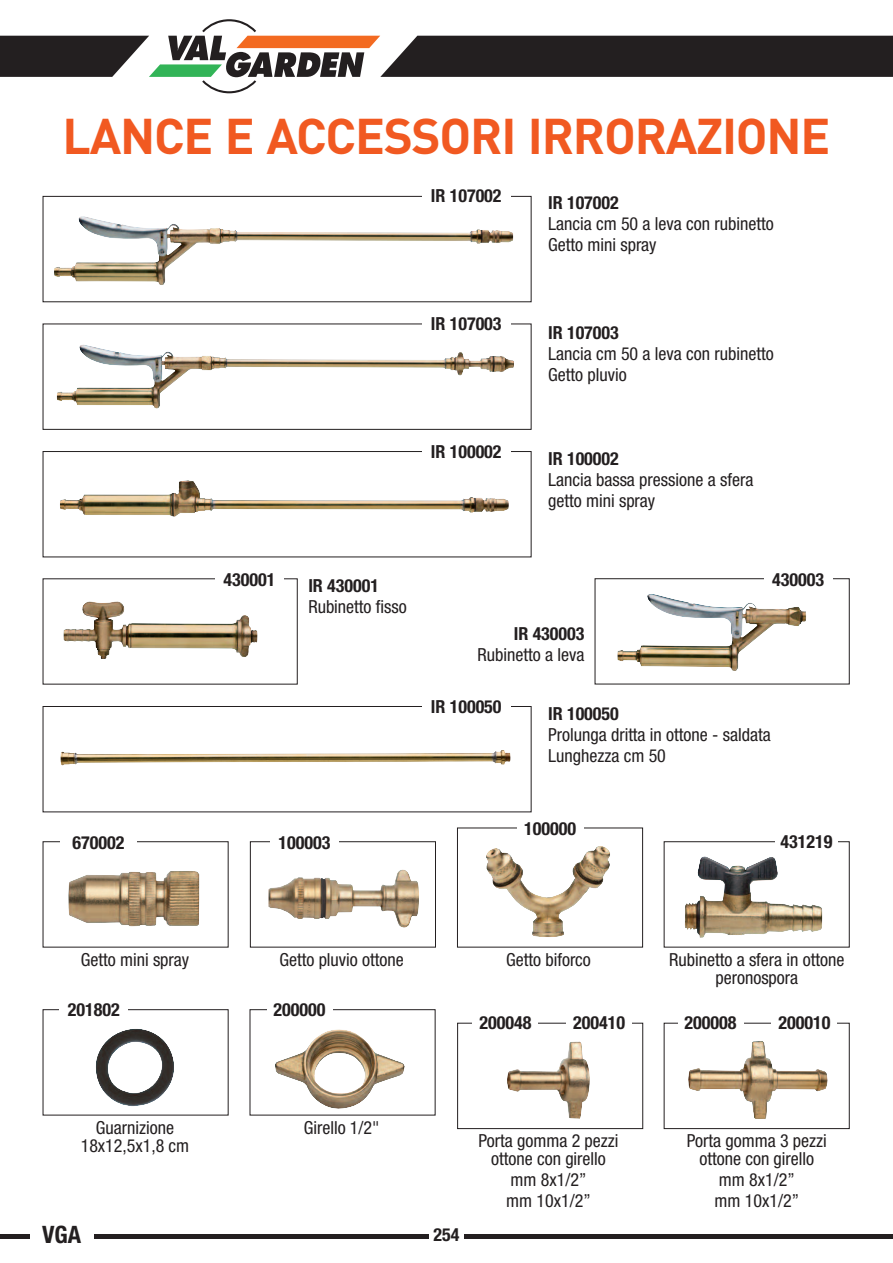
<style>
.page{position:relative;width:893px;height:1263px;background:#fff}
.page>*{position:absolute;margin:0;border:0;box-sizing:border-box;transform-origin:0 0}
.t1{font:700 49.5px "DIN";letter-spacing:-.025em;color:#f15921}
.t2{font:700 condensed 24px "Helvetica Neue";color:#231f20}
.t3{font:700 condensed 18.15px "Helvetica Neue";color:#231f20}
.t4{font:condensed 18px/21px "Helvetica Neue";color:#231f20}
.t5{font:700 condensed 18px "Helvetica Neue";color:#231f20}
</style>
<div class="page">
<hr style="left:0;top:1234px;width:893px;height:4px;background:#231f20">
<svg style="left:0;top:19px;width:893px;height:74px"></svg>
<div style="left:429px;top:1226px;width:34px;height:29px;background:#fff"></div>
<div style="left:30px;top:1226px;width:64px;height:22px;background:#fff"></div>
<img style="left:54px;top:216px;width:459px;height:69px">
<div style="left:43px;top:196px;width:489px;height:106px;border:1px solid #231f20"></div>
<div style="left:422px;top:184px;width:88px;height:24px;background:#fff"></div>
<img style="left:57px;top:345px;width:457px;height:60px">
<div style="left:43px;top:323px;width:489px;height:107px;border:1px solid #231f20"></div>
<div style="left:422px;top:312px;width:88px;height:24px;background:#fff"></div>
<img style="left:60px;top:480px;width:449px;height:37px">
<div style="left:43px;top:451px;width:489px;height:106px;border:1px solid #231f20"></div>
<div style="left:422px;top:439px;width:88px;height:24px;background:#fff"></div>
<img style="left:60px;top:750px;width:451px;height:16px">
<div style="left:43px;top:706px;width:489px;height:106px;border:1px solid #231f20"></div>
<div style="left:422px;top:694px;width:88px;height:24px;background:#fff"></div>
<img style="left:63px;top:601px;width:192px;height:58px">
<img style="left:617px;top:594px;width:189px;height:77px">
<div style="left:595px;top:578px;width:255px;height:106px;border:1px solid #231f20"></div>
<div style="left:764px;top:566px;width:68px;height:26px;background:#fff"></div>
<img style="left:268px;top:869px;width:151px;height:59px">
<div style="left:250px;top:841px;width:186px;height:106px;border:1px solid #231f20"></div>
<div style="left:271px;top:829px;width:68px;height:26px;background:#fff"></div>
<img style="left:685px;top:856px;width:138px;height:82px">
<div style="left:664px;top:841px;width:186px;height:106px;border:1px solid #231f20"></div>
<div style="left:775px;top:829px;width:63px;height:26px;background:#fff"></div>
<img style="left:68px;top:871px;width:132px;height:55px">
<img style="left:486px;top:846px;width:124px;height:91px">
<div style="left:457px;top:827px;width:186px;height:120px;border:1px solid #231f20"></div>
<div style="left:517px;top:816px;width:66px;height:26px;background:#fff"></div>
<img style="left:96px;top:1029px;width:78px;height:77px">
<img style="left:688px;top:1041px;width:140px;height:78px">
<div style="left:664px;top:1023px;width:186px;height:106px;border:1px solid #231f20"></div>
<img style="left:507px;top:1041px;width:83px;height:78px">
<div style="left:457px;top:1023px;width:186px;height:106px;border:1px solid #231f20"></div>
<div style="left:473px;top:1010px;width:65px;height:26px;background:#fff"></div>
<div style="left:567px;top:1010px;width:65px;height:26px;background:#fff"></div>
<div style="left:678px;top:1010px;width:65px;height:26px;background:#fff"></div>
<div style="left:772px;top:1010px;width:65px;height:26px;background:#fff"></div>
<img style="left:275px;top:1029px;width:130px;height:80px">
<h1 class="t1" style="left:62px;top:108px;width:769px">LANCE E ACCESSORI IRRORAZIONE</h1>
<p class="t5" style="left:431px;top:190px;width:72px">IR 107002</p>
<p class="t5" style="left:548px;top:197px;width:72px">IR 107002</p>
<p class="t4" style="left:548px;top:215px;width:227px">Lancia cm 50 a leva con rubinetto<br>Getto mini spray</p>
<p class="t5" style="left:431px;top:317px;width:72px">IR 107003</p>
<p class="t5" style="left:431px;top:445px;width:72px">IR 100002</p>
<p class="t5" style="left:548px;top:326px;width:72px">IR 107003</p>
<p class="t4" style="left:548px;top:344px;width:227px">Lancia cm 50 a leva con rubinetto<br>Getto pluvio</p>
<p class="t5" style="left:548px;top:452px;width:72px">IR 100002</p>
<p class="t4" style="left:548px;top:471px;width:207px">Lancia bassa pressione a sfera getto mini spray</p>
<p class="t3" style="left:224px;top:573px;width:53px">430001</p>
<p class="t3" style="left:772px;top:573px;width:53px">430003</p>
<p class="t5" style="left:308px;top:579px;width:72px">IR 430001</p>
<p class="t4" style="left:308px;top:598px;width:100px">Rubinetto fisso</p>
<p class="t5" style="left:514px;top:627px;width:72px">IR 430003</p>
<p class="t4" style="left:478px;top:645px;width:108px">Rubinetto a leva</p>
<p class="t5" style="left:431px;top:700px;width:72px">IR 100050</p>
<p class="t5" style="left:548px;top:707px;width:72px">IR 100050</p>
<p class="t4" style="left:548px;top:726px;width:224px">Prolunga dritta in ottone - saldata<br>Lunghezza cm 50</p>
<p class="t3" style="left:524px;top:822px;width:53px">100000</p>
<p class="t3" style="left:73px;top:836px;width:53px">670002</p>
<p class="t3" style="left:279px;top:836px;width:53px">100003</p>
<p class="t3" style="left:780px;top:835px;width:53px">431219</p>
<p class="t4" style="left:81px;top:950px;width:110px">Getto mini spray</p>
<p class="t4" style="left:279px;top:950px;width:126px">Getto pluvio ottone</p>
<p class="t4" style="left:506px;top:950px;width:86px">Getto biforco</p>
<p class="t4" style="left:669px;top:952px;width:177px;line-height:18px;text-align:center">Rubinetto a sfera in ottone peronospora</p>
<p class="t3" style="left:68px;top:1003px;width:53px">201802</p>
<p class="t3" style="left:274px;top:1003px;width:53px">200000</p>
<p class="t3" style="left:479px;top:1016px;width:53px">200048</p>
<p class="t3" style="left:573px;top:1016px;width:53px">200410</p>
<p class="t3" style="left:684px;top:1016px;width:53px">200008</p>
<p class="t3" style="left:778px;top:1016px;width:53px">200010</p>
<p class="t4" style="left:81px;top:1120px;width:110px;line-height:18px;text-align:center">Guarnizione<br>18x12,5x1,8 cm</p>
<p class="t4" style="left:304px;top:1118px;width:77px">Girello 1/2"</p>
<h2 class="t2" style="left:42px;top:1226px;width:41px">VGA</h2>
<p class="t5" style="left:434px;top:1228px;width:27px">254</p>
<p class="t4" style="left:478px;top:1133px;width:142px;line-height:18px;text-align:center">Porta gomma 2 pezzi ottone con girello</p>
<p class="t4" style="left:506px;top:1171px;width:86px">mm 8x1/2” mm 10x1/2”</p>
<p class="t4" style="left:687px;top:1133px;width:142px;line-height:18px;text-align:center">Porta gomma 3 pezzi ottone con girello</p>
<p class="t4" style="left:715px;top:1171px;width:86px">mm 8x1/2” mm 10x1/2”</p>
</div>
